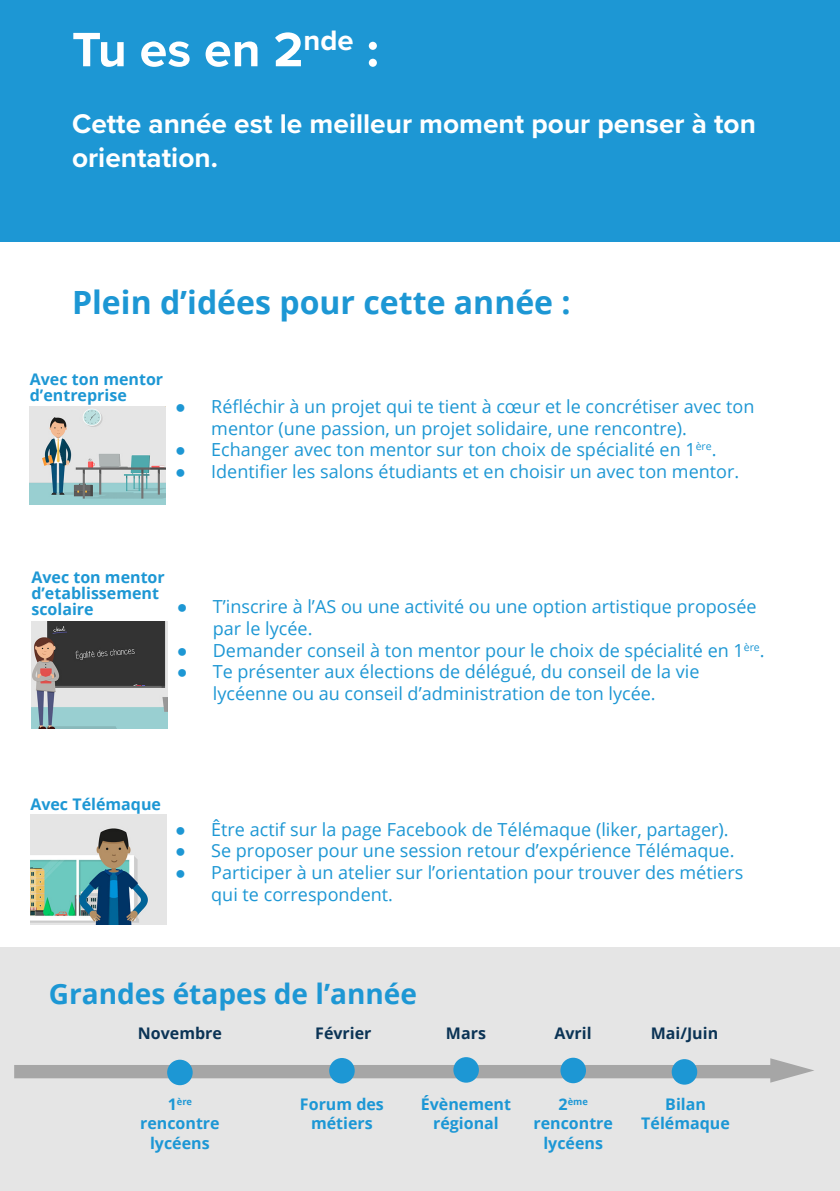
<style>
.page{position:relative;width:840px;height:1191px;background:#fff}
.page>*{position:absolute;margin:0;border:0;box-sizing:border-box;transform-origin:0 0}
.t1{font:700 50px "Proxima Nova";color:#fff}
.t2{font:700 32px "Open Sans";color:#1d97d4}
.t3{font:700 28px/33.6px "Proxima Nova";color:#fff}
.t4{font:700 28px "Open Sans";color:#1d97d4}
.t5{font:18px/21.6px "Open Sans";color:#1d97d4}
.t6{font:700 16px "Open Sans";color:#1c97d5}
.t7{font:700 16px/16px "Open Sans";color:#1d97d4}
.t8{font:700 16px "Open Sans";color:#0b3456}
.t9{font:700 9.4px "Open Sans";color:#1c97d5}
.s1{font-family:"Courier New"}
.s2{font-size:16px}
</style>
<div class="page">
<div style="left:0;top:0;width:839px;height:242px;background:#1d97d4"></div>
<div style="left:0;top:947px;width:839px;height:244px;background:#e5e5e5"></div>
<svg style="left:14px;top:1058px;width:800px;height:24px"></svg>
<div style="left:167px;top:1059px;width:25px;height:26px;background:#1d97d4;border-radius:50%"></div>
<div style="left:560px;top:1057px;width:25px;height:26px;background:#1d97d4;border-radius:50%"></div>
<div style="left:671px;top:1059px;width:25px;height:25px;background:#1d97d4;border-radius:50%"></div>
<div style="left:329px;top:1058px;width:25px;height:25px;background:#1d97d4;border-radius:50%"></div>
<div style="left:453px;top:1057px;width:25px;height:25px;background:#1d97d4;border-radius:50%"></div>
<img style="left:30px;top:815px;width:136px;height:109px">
<img style="left:31px;top:622px;width:136px;height:106px">
<img style="left:30px;top:406px;width:136px;height:98px">
<p class="t1" style="left:72px;top:12px;width:308px">Tu es en 2<sup>nde</sup> :</p>
<p class="t3" style="left:72px;top:107px;width:685px">Cette année est le meilleur moment pour penser à ton orientation.</p>
<p class="t2" style="left:72px;top:279px;width:500px">Plein d’idées pour cette année :</p>
<p class="t7" style="left:30px;top:371px;width:135px">Avec ton mentor d’entreprise</p>
<p class="t5" style="left:211px;top:395px;width:544px;text-indent:-36px"><span class="s1">●</span> Réfléchir à un projet qui te tient à cœur et le concrétiser avec ton mentor (une passion, un projet solidaire, une rencontre).</p>
<p class="t5" style="left:175px;top:438px;width:542px"><span class="s1">●</span> Echanger avec ton mentor sur ton choix de spécialité en 1<sup>ère</sup>.</p>
<p class="t5" style="left:175px;top:460px;width:565px"><span class="s1">●</span> Identifier les salons étudiants et en choisir un avec ton mentor.</p>
<p class="t7" style="left:31px;top:569px;width:135px">Avec ton mentor d’etablissement scolaire</p>
<p class="t5" style="left:213px;top:595px;width:545px;text-indent:-36px"><span class="s1">●</span> T’inscrire à l’AS ou une activité ou une option artistique proposée par le lycée.</p>
<p class="t5" style="left:177px;top:639px;width:589px"><span class="s1">●</span> Demander conseil à ton mentor pour le choix de spécialité en 1<sup>ère</sup>.</p>
<p class="t5" style="left:177px;top:660px;width:524px;text-align:center"><span class="s1">●</span> Te présenter aux élections de délégué, du conseil de la vie lycéenne ou au conseil d’administration de ton lycée.</p>
<p class="t7" style="left:30px;top:796px;width:132px">Avec Télémaque</p>
<p class="t5" style="left:175px;top:818px;width:554px"><span class="s1">●</span> Être actif sur la page Facebook de Télémaque (liker, partager).</p>
<p class="t5" style="left:175px;top:839px;width:560px"><span class="s1">●</span> Se proposer pour une session retour d’expérience Télémaque.</p>
<p class="t5" style="left:211px;top:861px;width:533px;text-indent:-36px"><span class="s1">●</span> Participer à un atelier sur l’orientation pour trouver des métiers qui te correspondent.</p>
<p class="t4" style="left:49px;top:974px;width:369px">Grandes étapes de l’année</p>
<p class="t8" style="left:138px;top:1022px;width:86px">Novembre</p>
<p class="t8" style="left:315px;top:1022px;width:58px">Février</p>
<p class="t8" style="left:445px;top:1022px;width:41px">Mars</p>
<p class="t8" style="left:554px;top:1022px;width:39px">Avril</p>
<p class="t8" style="left:650px;top:1022px;width:69px">Mai/Juin</p>
<p class="t9" style="left:168px;top:1094px;width:26px"><span class="s2">1</span>ère</p>
<p class="t6" style="left:140px;top:1112px;width:81px">rencontre</p>
<p class="t6" style="left:150px;top:1131px;width:61px">lycéens</p>
<p class="t6" style="left:300px;top:1093px;width:85px">Forum des</p>
<p class="t6" style="left:311px;top:1112px;width:63px">métiers</p>
<p class="t6" style="left:420px;top:1093px;width:92px">Évènement</p>
<p class="t6" style="left:433px;top:1112px;width:67px">régional</p>
<p class="t9" style="left:558px;top:1094px;width:31px"><span class="s2">2</span>ème</p>
<p class="t6" style="left:533px;top:1112px;width:81px">rencontre</p>
<p class="t6" style="left:543px;top:1131px;width:61px">lycéens</p>
<p class="t6" style="left:665px;top:1093px;width:42px">Bilan</p>
<p class="t6" style="left:641px;top:1112px;width:90px">Télémaque</p>
</div>
